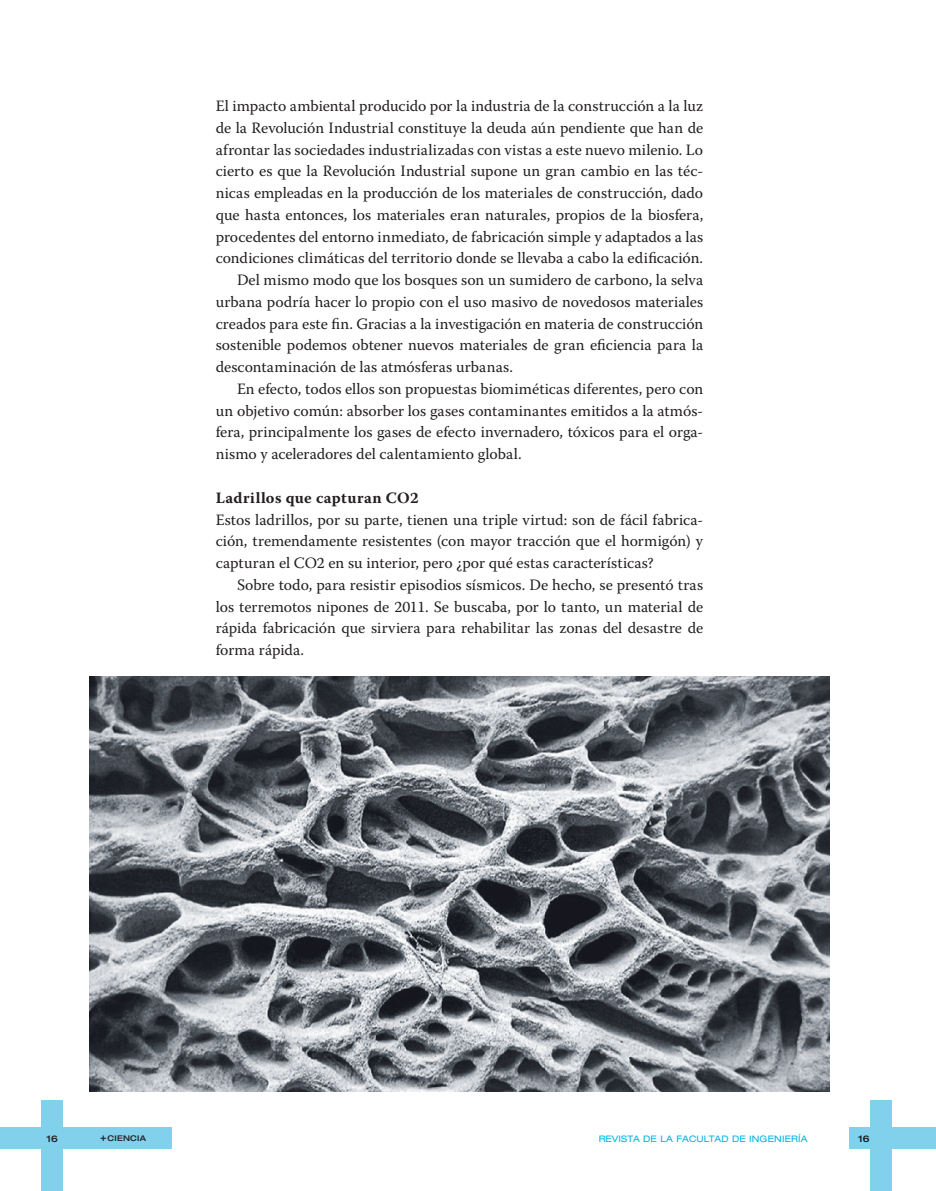
<style>
.page{position:relative;width:936px;height:1191px;background:#fff}
.page>*{position:absolute;margin:0;border:0;box-sizing:border-box;transform-origin:0 0}
.t1{font:15.75px/21.8px "Warnock Pro";color:#231f20;text-align:justify}
.t2{font:700 15.75px "Warnock Pro";letter-spacing:.03em;color:#231f20}
.t3{font:500 expanded 9.15px "Helvetica Neue LT Pro";color:#231f20}
.t4{font:expanded 9px "Helvetica Neue LT Pro";letter-spacing:.02em;color:#00b2e1}
.t5{font:500 expanded 7.8px "Helvetica Neue LT Pro";letter-spacing:.02em;color:#231f20}
.s1{font-size:10.8px}
</style>
<div class="page">
<div style="left:87px;top:1127px;width:85px;height:21px;background:#81d1ed"></div>
<div style="left:0;top:1127px;width:86px;height:21px;background:#81d1ed"></div>
<div style="left:42px;top:1100px;width:21px;height:91px;background:#81d1ed"></div>
<div style="left:849px;top:1127px;width:86px;height:21px;background:#81d1ed"></div>
<div style="left:870px;top:1100px;width:21px;height:91px;background:#81d1ed"></div>
<img style="left:89px;top:677px;width:740px;height:414px">
<p class="t1" style="left:216px;top:95px;width:489px">El impacto ambiental producido por la industria de la construcción a la luz</p>
<p class="t1" style="left:216px;top:116px;width:489px">de la Revolución Industrial constituye la deuda aún pendiente que han de</p>
<p class="t1" style="left:216px;top:138px;width:489px">afrontar las sociedades industrializadas con vistas a este nuevo milenio. Lo</p>
<p class="t1" style="left:216px;top:160px;width:489px">cierto es que la Revolución Industrial supone un gran cambio en las téc-</p>
<p class="t1" style="left:216px;top:182px;width:489px">nicas empleadas en la producción de los materiales de construcción, dado</p>
<p class="t1" style="left:216px;top:203px;width:489px">que hasta entonces, los materiales eran naturales, propios de la biosfera,</p>
<p class="t1" style="left:216px;top:225px;width:489px">procedentes del entorno inmediato, de fabricación simple y adaptados a las</p>
<p class="t1" style="left:216px;top:247px;width:489px">condiciones climáticas del territorio donde se llevaba a cabo la edificación.</p>
<p class="t1" style="left:237px;top:269px;width:467px">Del mismo modo que los bosques son un sumidero de carbono, la selva</p>
<p class="t1" style="left:216px;top:290px;width:489px">urbana podría hacer lo propio con el uso masivo de novedosos materiales</p>
<p class="t1" style="left:216px;top:312px;width:489px">creados para este fin. Gracias a la investigación en materia de construcción</p>
<p class="t1" style="left:216px;top:334px;width:489px">sostenible podemos obtener nuevos materiales de gran eficiencia para la</p>
<p class="t1" style="left:216px;top:356px;width:299px">descontaminación de las atmósferas urbanas.</p>
<p class="t1" style="left:237px;top:378px;width:467px">En efecto, todos ellos son propuestas biomiméticas diferentes, pero con</p>
<p class="t1" style="left:216px;top:399px;width:489px">un objetivo común: absorber los gases contaminantes emitidos a la atmós-</p>
<p class="t1" style="left:216px;top:421px;width:489px">fera, principalmente los gases de efecto invernadero, tóxicos para el orga-</p>
<p class="t1" style="left:216px;top:443px;width:307px">nismo y aceleradores del calentamiento global.</p>
<p class="t2" style="left:216px;top:488px;width:204px">Ladrillos que capturan CO2</p>
<p class="t1" style="left:216px;top:508px;width:489px">Estos ladrillos, por su parte, tienen una triple virtud: son de fácil fabrica&shy;ción, tremendamente resistentes (con mayor tracción que el hormigón) y capturan el CO2 en su interior, pero ¿por qué estas características?</p>
<p class="t1" style="left:216px;top:573px;width:489px;text-indent:21px">Sobre todo, para resistir episodios sísmicos. De hecho, se presentó tras los terremotos nipones de 2011. Se buscaba, por lo tanto, un material de rápida fabricación que sirviera para rehabilitar las zonas del desastre de forma rápida.</p>
<p class="t3" style="left:47px;top:1132px;width:13px">16</p>
<p class="t5" style="left:100px;top:1133px;width:47px"><span class="s1">+</span>CIENCIA</p>
<p class="t4" style="left:598px;top:1133px;width:211px">REVISTA DE LA FACULTAD DE INGENIERÍA</p>
<p class="t3" style="left:858px;top:1132px;width:13px">16</p>
</div>
